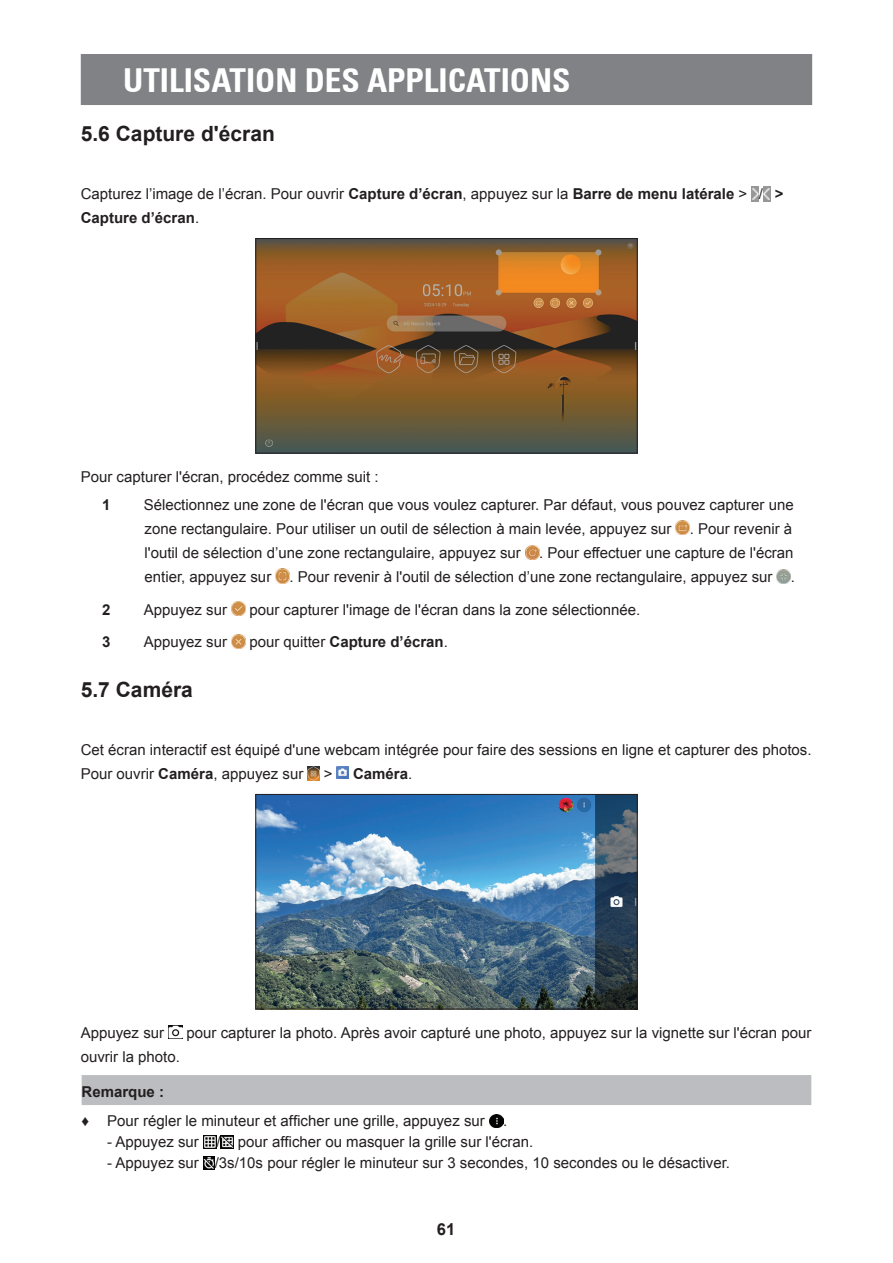
<style>
.page{position:relative;width:893px;height:1263px;background:#fff}
.page>*{position:absolute;margin:0;border:0;box-sizing:border-box;transform-origin:0 0}
.t1{font:700 condensed 33px "Univers 67";color:#fff}
.t2{font:700 21px "Arial";color:#231f20}
.t3{font:700 16.5px "Arial";color:#231f20}
.t4{font:15px/24px "Arial";color:#231f20}
.t5{font:700 15px "Arial";color:#231f20}
.s1{font-weight:700}
.s2{font-weight:400}
</style>
<div class="page">
<div style="left:81px;top:54px;width:731px;height:51px;background:#808285"></div>
<img style="left:752px;top:187px;width:7px;height:15px">
<img style="left:763px;top:187px;width:8px;height:15px">
<img style="left:257px;top:240px;width:379px;height:211px">
<div style="left:255px;top:238px;width:383px;height:215px;border:1px solid #231f20"></div>
<img style="left:676px;top:521px;width:14px;height:14px">
<img style="left:525px;top:546px;width:14px;height:14px">
<img style="left:275px;top:569px;width:14px;height:14px">
<img style="left:777px;top:569px;width:14px;height:15px">
<img style="left:231px;top:601px;width:14px;height:14px">
<img style="left:231px;top:634px;width:14px;height:15px">
<img style="left:308px;top:766px;width:12px;height:14px">
<svg style="left:337px;top:766px;width:12px;height:13px"></svg>
<img style="left:257px;top:796px;width:379px;height:211px">
<div style="left:255px;top:794px;width:383px;height:215px;border:1px solid #231f20"></div>
<img style="left:168px;top:1025px;width:14px;height:13px">
<div style="left:82px;top:1075px;width:729px;height:30px;background:#bcbdc0"></div>
<img style="left:489px;top:1114px;width:14px;height:13px">
<svg style="left:203px;top:1135px;width:30px;height:13px"></svg>
<svg style="left:203px;top:1156px;width:12px;height:13px"></svg>
<h1 class="t1" style="left:123px;top:60px;width:449px">UTILISATION DES APPLICATIONS</h1>
<h2 class="t2" style="left:81px;top:119px;width:196px">5.6 Capture d'écran</h2>
<p class="t4" style="left:81px;top:182px;width:704px">Capturez l’image de l’écran. Pour ouvrir <span class="s1">Capture d’écran</span>, appuyez sur la <span class="s1">Barre de menu latérale</span> &gt; / <span class="s1">&gt;<br>Capture d’écran</span>.</p>
<p class="t4" style="left:81px;top:465px;width:299px">Pour capturer l'écran, procédez comme suit :</p>
<p class="t5" style="left:102px;top:494px;width:10px">1</p>
<p class="t4" style="left:144px;top:493px;width:653px">Sélectionnez une zone de l'écran que vous voulez capturer. Par défaut, vous pouvez capturer une zone rectangulaire. Pour utiliser un outil de sélection à main levée, appuyez sur . Pour revenir à l'outil de sélection d’une zone rectangulaire, appuyez sur . Pour effectuer une capture de l'écran entier, appuyez sur . Pour revenir à l'outil de sélection d’une zone rectangulaire, appuyez sur .</p>
<p class="t5" style="left:102px;top:599px;width:10px">2</p>
<p class="t4" style="left:144px;top:597px;width:85px">Appuyez sur</p>
<p class="t4" style="left:249px;top:597px;width:392px">pour capturer l'image de l'écran dans la zone sélectionnée.</p>
<p class="t5" style="left:102px;top:631px;width:10px">3</p>
<p class="t4" style="left:144px;top:630px;width:85px">Appuyez sur</p>
<p class="t5" style="left:249px;top:631px;width:200px"><span class="s2">pour quitter</span> Capture d’écran<span class="s2">.</span></p>
<h2 class="t2" style="left:81px;top:674px;width:114px">5.7 Caméra</h2>
<p class="t4" style="left:81px;top:737px;width:732px">Cet écran interactif est équipé d'une webcam intégrée pour faire des sessions en ligne et capturer des photos.<br>Pour ouvrir <span class="s1">Caméra</span>, appuyez sur</p>
<p class="t5" style="left:324px;top:763px;width:90px"><span class="s2">&gt;</span> Caméra<span class="s2">.</span></p>
<p class="t4" style="left:81px;top:1021px;width:85px">Appuyez sur</p>
<p class="t4" style="left:186px;top:1021px;width:626px">pour capturer la photo. Après avoir capturé une photo, appuyez sur la vignette sur l'écran pour</p>
<p class="t4" style="left:81px;top:1045px;width:101px">ouvrir la photo.</p>
<p class="t5" style="left:82px;top:1081px;width:84px">Remarque :</p>
<p class="t4" style="left:82px;top:1109px;width:427px">♦ Pour régler le minuteur et afficher une grille, appuyez sur .</p>
<p class="t4" style="left:107px;top:1130px;width:428px">- Appuyez sur / pour afficher ou masquer la grille sur l'écran.</p>
<p class="t4" style="left:107px;top:1151px;width:624px">- Appuyez sur /3s/10s pour régler le minuteur sur 3 secondes, 10 secondes ou le désactiver.</p>
<p class="t3" style="left:437px;top:1217px;width:20px">61</p>
</div>
